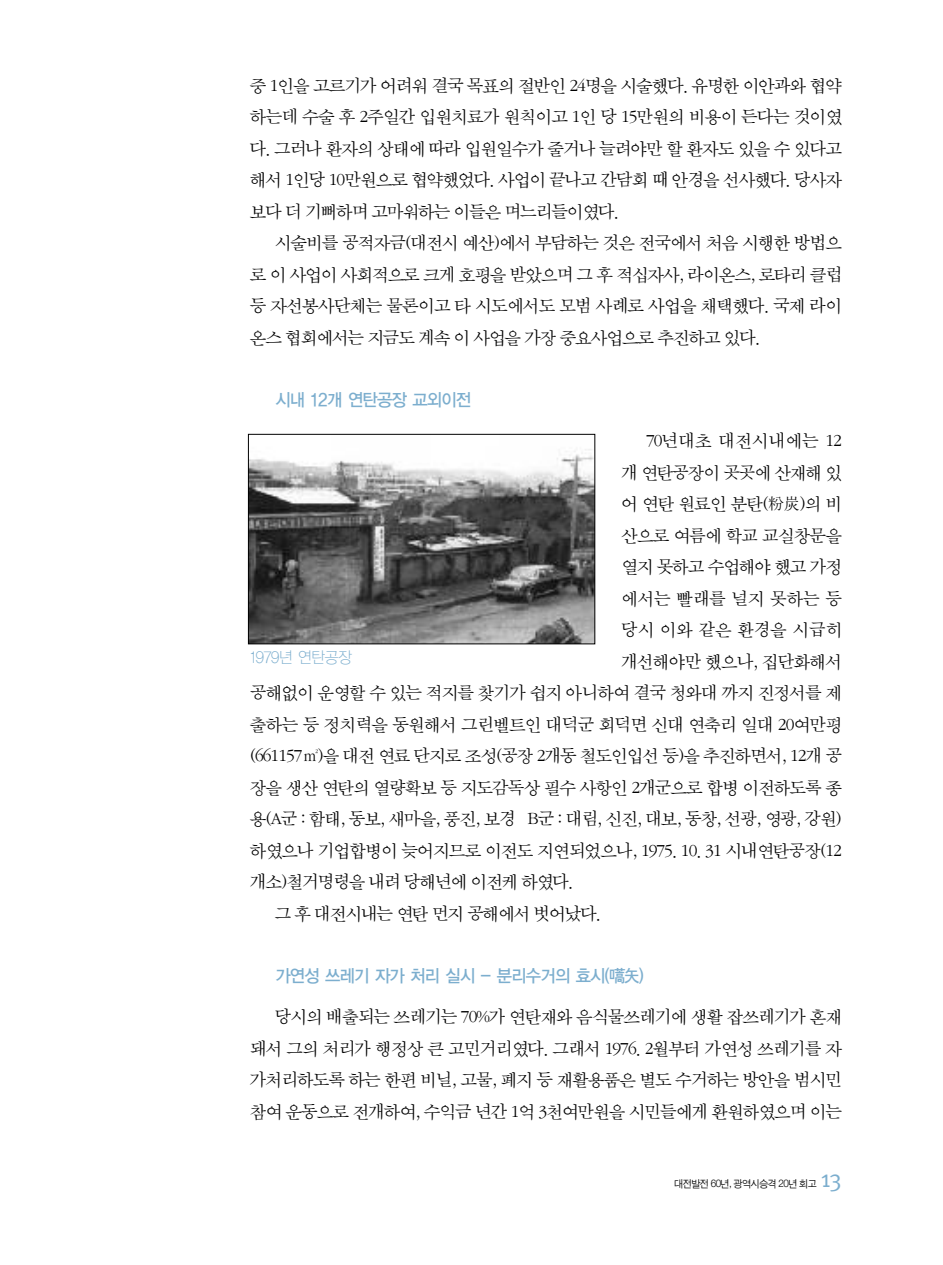
<style>
.page{position:relative;width:943px;height:1265px;background:#fff}
.page>*{position:absolute;margin:0;border:0;box-sizing:border-box;transform-origin:0 0}
.t1{font:24.5px "Meta Plus Normal";color:#7caece}
.t2{font:18.38px/31.5px "Sand Sm";letter-spacing:-.05em;color:#000;text-align:justify}
.t3{font:18.38px "Sand Sm";letter-spacing:-.03em;color:#000}
.t4{font:18.38px "Sand Sm";letter-spacing:-.005em;color:#000}
.t5{font:18.38px "Sand Sm";letter-spacing:.01em;color:#000}
.t6{font:17.5px "YGO13";letter-spacing:-.125em;color:#7caece;scale:.95 1}
.t7{font:15.75px "YGO11";letter-spacing:-.105em;color:#7caece;scale:.95 1}
.t8{font:10.5px "Sand Jg";letter-spacing:-.06em;color:#000}
</style>
<div class="page">
<img style="left:250px;top:449px;width:343px;height:193px">
<div style="left:248px;top:434px;width:347px;height:210px;border:1px solid #000"></div>
<p class="t2" style="left:250px;top:70px;width:593px">중 1인을 고르기가 어려워 결국 목표의 절반인 24명을 시술했다. 유명한 이안과와 협약 하는데 수술 후 2주일간 입원치료가 원칙이고 1인 당 15만원의 비용이 든다는 것이였 다. 그러나 환자의 상태에 따라 입원일수가 줄거나 늘려야만 할 환자도 있을 수 있다고 해서 1인당 10만원으로 협약했었다. 사업이 끝나고 간담회 때 안경을 선사했다. 당사자 보다 더 기뻐하며 고마워하는 이들은 며느리들이였다.</p>
<p class="t2" style="left:250px;top:227px;width:593px;text-indent:25px">시술비를 공적자금(대전시 예산)에서 부담하는 것은 전국에서 처음 시행한 방법으 로 이 사업이 사회적으로 크게 호평을 받았으며 그 후 적십자사, 라이온스, 로타리 클럽 등 자선봉사단체는 물론이고 타 시도에서도 모범 사례로 사업을 채택했다. 국제 라이 온스 협회에서는 지금도 계속 이 사업을 가장 중요사업으로 추진하고 있다.</p>
<p class="t6" style="left:275px;top:390px;width:209px">시내 12개 연탄공장 교외이전</p>
<p class="t5" style="left:646px;top:432px;width:197px">70년대초 대전시내에는 12</p>
<p class="t2" style="left:621px;top:457px;width:222px">개 연탄공장이 곳곳에 산재해 있</p>
<p class="t2" style="left:621px;top:488px;width:222px">어 연탄 원료인 분탄(粉炭)의 비</p>
<p class="t2" style="left:621px;top:520px;width:222px">산으로 여름에 학교 교실창문을</p>
<p class="t2" style="left:621px;top:551px;width:222px">열지 못하고 수업해야 했고 가정</p>
<p class="t4" style="left:621px;top:589px;width:222px">에서는 빨래를 널지 못하는 등</p>
<p class="t4" style="left:621px;top:621px;width:222px">당시 이와 같은 환경을 시급히</p>
<p class="t2" style="left:621px;top:646px;width:222px">개선해야만 했으나, 집단화해서</p>
<p class="t2" style="left:250px;top:677px;width:593px">공해없이 운영할 수 있는 적지를 찾기가 쉽지 아니하여 결국 청와대 까지 진정서를 제</p>
<p class="t3" style="left:250px;top:715px;width:593px">출하는 등 정치력을 동원해서 그린벨트인 대덕군 회덕면 신대 연축리 일대 20여만평</p>
<p class="t2" style="left:250px;top:740px;width:593px">(661157㎡)을 대전 연료 단지로 조성(공장 2개동 철도인입선 등)을 추진하면서, 12개 공</p>
<p class="t2" style="left:250px;top:772px;width:593px">장을 생산 연탄의 열량확보 등 지도감독상 필수 사항인 2개군으로 합병 이전하도록 종</p>
<p class="t2" style="left:250px;top:803px;width:593px">용(A군 : 함태, 동보, 새마을, 풍진, 보경 B군 : 대림, 신진, 대보, 동창, 선광, 영광, 강원)</p>
<p class="t2" style="left:250px;top:835px;width:593px">하였으나 기업합병이 늦어지므로 이전도 지연되었으나, 1975. 10. 31 시내연탄공장(12</p>
<p class="t2" style="left:250px;top:866px;width:326px">개소)철거명령을 내려 당해년에 이전케 하였다.</p>
<p class="t2" style="left:275px;top:898px;width:329px">그 후 대전시내는 연탄 먼지 공해에서 벗어났다.</p>
<p class="t7" style="left:250px;top:649px;width:109px">1979년 연탄공장</p>
<p class="t6" style="left:275px;top:966px;width:390px">가연성 쓰레기 자가 처리 실시 - 분리수거의 효시(嚆矢)</p>
<p class="t2" style="left:250px;top:1002px;width:593px;text-indent:25px">당시의 배출되는 쓰레기는 70%가 연탄재와 음식물쓰레기에 생활 잡쓰레기가 혼재 돼서 그의 처리가 행정상 큰 고민거리였다. 그래서 1976. 2월부터 가연성 쓰레기를 자 가처리하도록 하는 한편 비닐, 고물, 폐지 등 재활용품은 별도 수거하는 방안을 범시민 참여 운동으로 전개하여, 수익금 년간 1억 3천여만원을 시민들에게 환원하였으며 이는</p>
<p class="t8" style="left:674px;top:1178px;width:144px">대전발전 60년, 광역시승격 20년 회고</p>
<h1 class="t1" style="left:820px;top:1164px;width:23px">13</h1>
</div>
